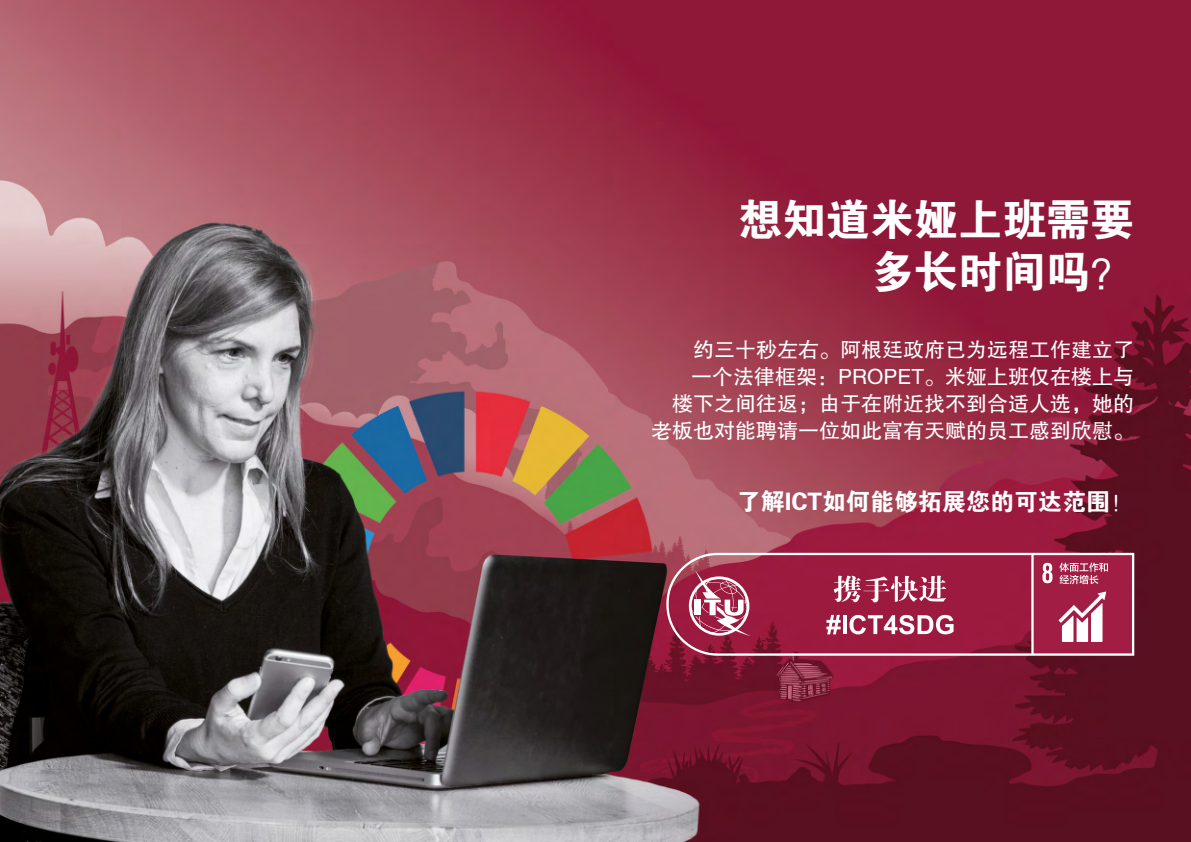
<style>
.page{position:relative;width:1191px;height:842px;background:#fff}
.page>*{position:absolute;margin:0;border:0;box-sizing:border-box;transform-origin:0 0}
.SDGs-title-right-zh{font:44px/52px "FZDHTJW GB1 0";color:#fff;text-align:right}
.SDGs-slogan-right-zh{font:24px "FZDHTJW GB1 0";color:#fff}
.SDGs-text-right-zh{font:21px/27px "FZHTJW GB1 0";color:#fff;text-align:right}
</style>
<div class="page">
<img style="left:0;top:0;width:1191px;height:842px">
<svg style="left:666px;top:553px;width:468px;height:103px;background:#ab3f5d"></svg>
<p class="SDGs-title-right-zh" style="left:738px;top:196px;width:397px">想知道米娅上班需要多长时间吗？</p>
<p class="SDGs-text-right-zh" style="left:651px;top:337px;width:484px">约三十秒左右。阿根廷政府已为远程工作建立了<br>一个法律框架：PROPET。米娅上班仅在楼上与<br>楼下之间往返；由于在附近找不到合适人选，她的老板也对能聘请一位如此富有天赋的员工感到欣慰。</p>
<p class="SDGs-slogan-right-zh" style="left:737px;top:489px;width:399px">了解ICT如何能够拓展您的可达范围！</p>
</div>
